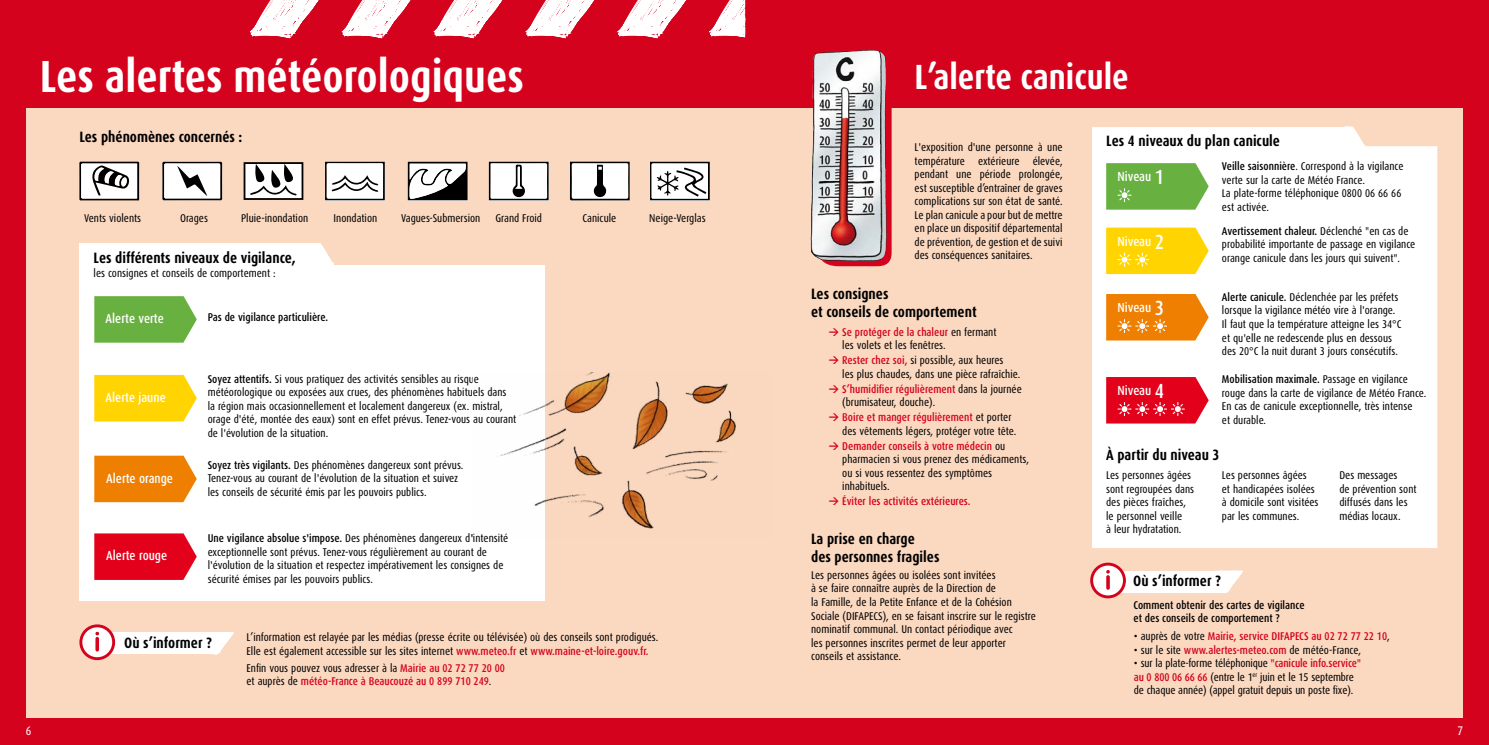
<style>
.page{position:relative;width:1489px;height:745px;background:#fff}
.page>*{position:absolute;margin:0;border:0;box-sizing:border-box;transform-origin:0 0}
.t1{font:700 45px "Dax Condensed";color:#fff}
.t2{font:700 35px "Dax Condensed";color:#fff}
.t3{font:700 15px/18px "Dax Condensed";color:#000}
.t4{font:500 13.12px "Dax Condensed";color:#fff}
.t5{font:12.5px "Dax Condensed";color:#fff}
.t6{font:11.25px/13.5px "Dax Condensed";color:#000}
.t7{font:500 11.25px/13.5px "Dax Condensed";color:#d4021d}
.t8{font:500 11.25px/13.5px "Dax Condensed";color:#000}
.s1{font-weight:500}
.s2{font-weight:500;color:#d4021d}
.s3{font-weight:400;color:#000}
.s4{font-family:"DIN";font-weight:700;font-size:10px;color:#d4021d}
.s5{font-family:"DIN";font-weight:700;font-size:10px}
.s6{font-size:20.5px}
</style>
<div class="page">
<div style="left:744px;top:0;width:744px;height:744px;background:#d4021d"></div>
<div style="left:744px;top:109px;width:718px;height:608px;background:#fbd8c0"></div>
<div style="left:0;top:0;width:744px;height:744px;background:#d4021d"></div>
<div style="left:26px;top:109px;width:718px;height:608px;background:#fbd8c0"></div>
<svg style="left:81px;top:625px;width:33px;height:33px"></svg>
<div style="left:79px;top:624px;width:36px;height:35px;border:3px solid #d4021d;border-radius:50%"></div>
<div style="left:1107px;top:570px;width:111px;height:22px;background:#fff"></div>
<svg style="left:1189px;top:547px;width:71px;height:47px"></svg>
<svg style="left:1091px;top:563px;width:33px;height:33px"></svg>
<div style="left:1090px;top:562px;width:35px;height:36px;border:3px solid #d4021d;border-radius:50%"></div>
<svg style="left:1106px;top:569px;width:3px;height:20px"></svg>
<div style="left:79px;top:265px;width:465px;height:335px;background:#fff"></div>
<svg style="left:94px;top:375px;width:103px;height:46px;background:#ffd611"></svg>
<svg style="left:94px;top:455px;width:103px;height:47px;background:#ef8915"></svg>
<svg style="left:94px;top:533px;width:158px;height:128px"></svg>
<svg style="left:819px;top:70px;width:72px;height:196px;background:#be989d"></svg>
<img style="left:811px;top:50px;width:58px;height:120px">
<div style="left:1092px;top:146px;width:345px;height:401px;background:#fff"></div>
<svg style="left:1106px;top:163px;width:102px;height:46px;background:#73b64e"></svg>
<svg style="left:1106px;top:227px;width:102px;height:47px;background:#ffd818"></svg>
<svg style="left:1106px;top:294px;width:102px;height:46px;background:#ef8b18"></svg>
<svg style="left:1106px;top:377px;width:102px;height:46px;background:#e51b32"></svg>
<svg style="left:1312px;top:108px;width:71px;height:65px"></svg>
<div style="left:1091px;top:127px;width:256px;height:22px;background:#fff"></div>
<img style="left:500px;top:372px;width:236px;height:166px">
<svg style="left:79px;top:0;width:721px;height:342px"></svg>
<p class="t5" style="left:26px;top:723px;width:7px">6</p>
<h1 class="t1" style="left:40px;top:52px;width:485px">Les alertes météorologiques</h1>
<h2 class="t2" style="left:914px;top:58px;width:216px">L’alerte canicule</h2>
<h3 class="t3" style="left:79px;top:127px;width:164px">Les phénomènes concernés :</h3>
<p class="t6" style="left:84px;top:211px;width:59px">Vents violents</p>
<p class="t6" style="left:180px;top:211px;width:29px">Orages</p>
<p class="t6" style="left:241px;top:211px;width:69px">Pluie-inondation</p>
<p class="t6" style="left:333px;top:211px;width:45px">Inondation</p>
<p class="t6" style="left:401px;top:211px;width:81px">Vagues-Submersion</p>
<p class="t6" style="left:495px;top:211px;width:48px">Grand Froid</p>
<p class="t6" style="left:582px;top:211px;width:35px">Canicule</p>
<p class="t6" style="left:649px;top:211px;width:58px">Neige-Verglas</p>
<h3 class="t3" style="left:94px;top:249px;width:204px">Les différents niveaux de vigilance,</h3>
<p class="t6" style="left:94px;top:266px;width:184px">les consignes et conseils de comportement :</p>
<p class="t4" style="left:106px;top:311px;width:60px">Alerte verte</p>
<p class="t8" style="left:208px;top:310px;width:122px">Pas de vigilance particulière.</p>
<p class="t4" style="left:106px;top:390px;width:62px">Alerte jaune</p>
<p class="t4" style="left:106px;top:471px;width:68px">Alerte orange</p>
<p class="t4" style="left:106px;top:547px;width:62px">Alerte rouge</p>
<p class="t6" style="left:208px;top:372px;width:310px"><span class="s1">Soyez attentifs.</span> Si vous pratiquez des activités sensibles au risque météorologique ou exposées aux crues, des phénomènes habituels dans la région mais occasionnellement et localement dangereux (ex. mistral, orage d'été, montée des eaux) sont en effet prévus. Tenez-vous au courant de l'évolution de la situation.</p>
<p class="t6" style="left:208px;top:458px;width:257px"><span class="s1">Soyez très vigilants.</span> Des phénomènes dangereux sont prévus.<br>Tenez-vous au courant de l'évolution de la situation et suivez les conseils de sécurité émis par les pouvoirs publics.</p>
<p class="t6" style="left:208px;top:531px;width:302px"><span class="s1">Une vigilance absolue s'impose.</span> Des phénomènes dangereux d'intensité exceptionnelle sont prévus. Tenez-vous régulièrement au courant de l'évolution de la situation et respectez impérativement les consignes de sécurité émises par les pouvoirs publics.</p>
<h3 class="t3" style="left:124px;top:633px;width:89px">Où s’informer ?</h3>
<p class="t6" style="left:246px;top:630px;width:413px">L’information est relayée par les médias (presse écrite ou télévisée) où des conseils sont prodigués.<br>Elle est également accessible sur les sites internet <span class="s2">www.meteo.fr</span> et <span class="s2">www.maine-et-loire.gouv.fr.</span></p>
<p class="t7" style="left:246px;top:660px;width:260px"><span class="s3">Enfin vous pouvez vous adresser à la</span> Mairie au 02 72 77 20 00 <span class="s3">et auprès de</span> météo-France à Beaucouzé au 0 899 710 249<span class="s3">.</span></p>
<p class="t6" style="left:914px;top:141px;width:149px;text-align:justify">L'exposition d'une personne à une température extérieure élevée, pendant une période prolongée, est susceptible d’entraîner de graves complications sur son état de santé.<br>Le plan canicule a pour but de mettre en place un dispositif départemental de prévention, de gestion et de suivi des conséquences sanitaires.</p>
<h3 class="t3" style="left:811px;top:285px;width:167px">Les consignes<br>et conseils de comportement</h3>
<p class="t6" style="left:842px;top:325px;width:156px;text-indent:-13px"><span class="s4">&gt;</span> <span class="s2">Se protéger de la chaleur</span> en fermant les volets et les fenêtres.</p>
<p class="t6" style="left:842px;top:353px;width:179px;text-indent:-13px"><span class="s4">&gt;</span> <span class="s2">Rester chez soi,</span> si possible, aux heures<br>les plus chaudes, dans une pièce rafraîchie.</p>
<p class="t6" style="left:842px;top:382px;width:181px;text-indent:-13px"><span class="s4">&gt;</span> <span class="s2">S’humidifier régulièrement</span> dans la journée (brumisateur, douche).</p>
<p class="t6" style="left:842px;top:410px;width:175px;text-indent:-13px"><span class="s4">&gt;</span> <span class="s2">Boire et manger régulièrement</span> et porter des vêtements légers, protéger votre tête.</p>
<p class="t6" style="left:842px;top:439px;width:188px;text-indent:-13px"><span class="s4">&gt;</span> <span class="s2">Demander conseils à votre médecin</span> ou pharmacien si vous prenez des médicaments, ou si vous ressentez des symptômes inhabituels.</p>
<p class="t7" style="left:828px;top:494px;width:143px"><span class="s5">&gt;</span> Éviter les activités extérieures.</p>
<h3 class="t3" style="left:811px;top:529px;width:130px">La prise en charge<br>des personnes fragiles</h3>
<p class="t6" style="left:811px;top:568px;width:226px">Les personnes âgées ou isolées sont invitées<br>à se faire connaître auprès de la Direction de<br>la Famille, de la Petite Enfance et de la Cohésion Sociale (DIFAPECS), en se faisant inscrire sur le registre nominatif communal. Un contact périodique avec<br>les personnes inscrites permet de leur apporter conseils et assistance.</p>
<h3 class="t3" style="left:1106px;top:131px;width:175px">Les 4 niveaux du plan canicule</h3>
<p class="t4" style="left:1117px;top:169px;width:48px">Niveau <span class="s6">1</span></p>
<p class="t4" style="left:1117px;top:234px;width:48px">Niveau <span class="s6">2</span></p>
<p class="t4" style="left:1117px;top:300px;width:48px">Niveau <span class="s6">3</span></p>
<p class="t4" style="left:1117px;top:383px;width:48px">Niveau <span class="s6">4</span></p>
<p class="t6" style="left:1221px;top:159px;width:183px"><span class="s1">Veille saisonnière</span>. Correspond à la vigilance verte sur la carte de Météo France.<br>La plate-forme téléphonique 0800 06 66 66 est activée.</p>
<p class="t6" style="left:1221px;top:224px;width:195px"><span class="s1">Avertissement chaleur.</span> Déclenché "en cas de probabilité importante de passage en vigilance orange canicule dans les jours qui suivent".</p>
<p class="t6" style="left:1221px;top:290px;width:181px"><span class="s1">Alerte canicule.</span> Déclenchée par les préfets lorsque la vigilance météo vire à l'orange.<br>Il faut que la température atteigne les 34°C et qu'elle ne redescende plus en dessous des 20°C la nuit durant 3 jours consécutifs.</p>
<p class="t6" style="left:1221px;top:372px;width:206px"><span class="s1">Mobilisation maximale.</span> Passage en vigilance rouge dans la carte de vigilance de Météo France.<br>En cas de canicule exceptionnelle, très intense<br>et durable.</p>
<h3 class="t3" style="left:1106px;top:445px;width:115px">À partir du niveau 3</h3>
<p class="t6" style="left:1106px;top:468px;width:89px">Les personnes âgées sont regroupées dans des pièces fraîches, le personnel veille<br>à leur hydratation.</p>
<p class="t6" style="left:1221px;top:468px;width:98px">Les personnes âgées<br>et handicapées isolées à domicile sont visitées par les communes.</p>
<p class="t6" style="left:1339px;top:468px;width:79px">Des messages<br>de prévention sont diffusés dans les médias locaux.</p>
<h3 class="t3" style="left:1133px;top:572px;width:89px">Où s’informer ?</h3>
<p class="t8" style="left:1133px;top:598px;width:172px">Comment obtenir des cartes de vigilance et des conseils de comportement ?</p>
<p class="t7" style="left:1133px;top:629px;width:257px"><span class="s3">• auprès de votre</span> Mairie, service DIFAPECS au 02 72 77 22 10<span class="s3">,</span></p>
<p class="t6" style="left:1133px;top:642px;width:229px">• sur le site <span class="s2">www.alertes-meteo.com</span> de météo-France,</p>
<p class="t6" style="left:1133px;top:656px;width:229px">• sur la plate-forme téléphonique <span class="s2">"canicule info.service" au 0 800 06 66 66</span> (entre le 1<sup>er</sup> juin et le 15 septembre de chaque année) (appel gratuit depuis un poste fixe).</p>
<p class="t5" style="left:1457px;top:723px;width:7px">7</p>
</div>
